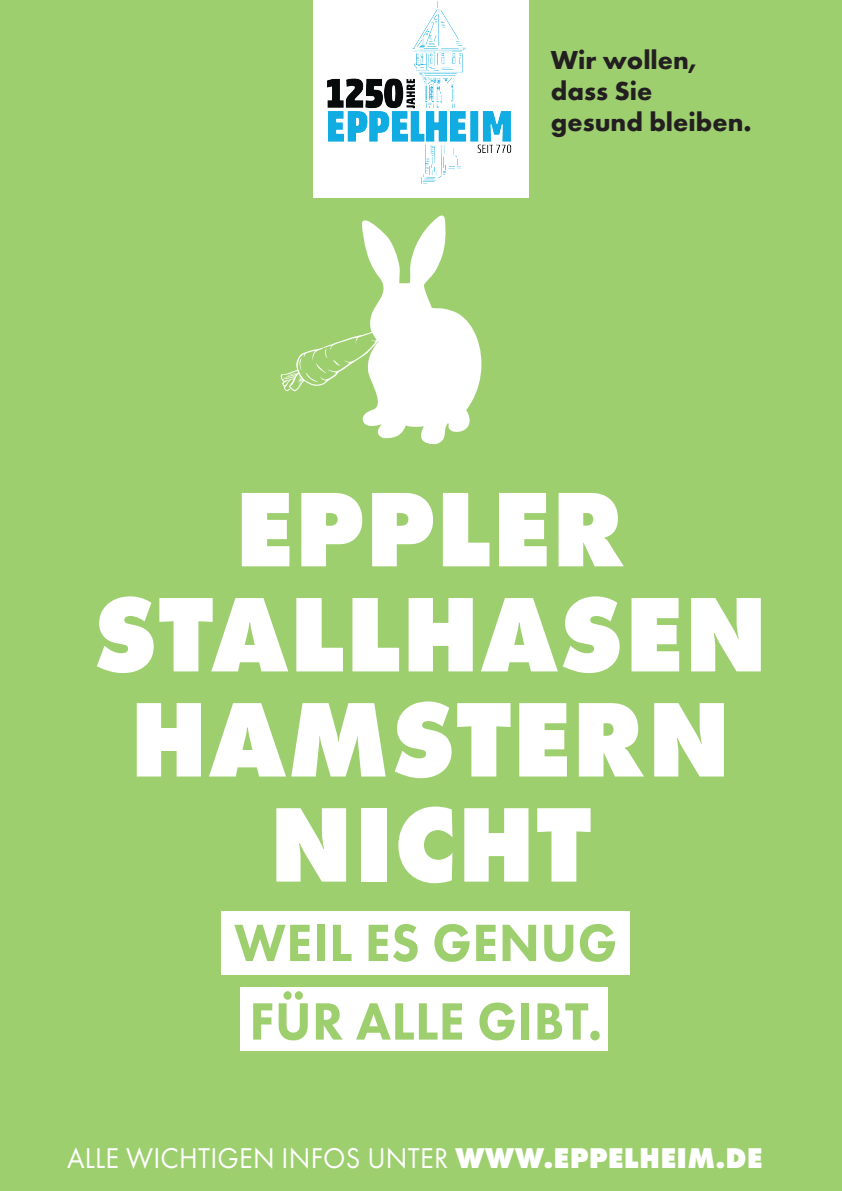
<style>
.page{position:relative;width:842px;height:1191px;background:#9ecf6f}
.page>*{position:absolute;margin:0;border:0;box-sizing:border-box;transform-origin:0 0}
.t1{font:800 110px/105px "Futura PT";letter-spacing:.01em;color:#fff;text-align:center;scale:.95 1}
.t2{font:800 54.4px/78.5px "Futura PT";letter-spacing:.01em;color:#9ecf6f;scale:.95 1}
.t3{font:29.7px "Futura PT";letter-spacing:.01em;color:#fff;scale:.95 1}
.t4{font:700 27px/31.3px "Futura PT";color:#231f20}
.s1{font-weight:800}
</style>
<div class="page">
<div style="left:221px;top:911px;width:408px;height:63px;background:#fff"></div>
<div style="left:240px;top:987px;width:368px;height:63px;background:#fff"></div>
<div style="left:313px;top:0;width:216px;height:197px;background:#fff"></div>
<img style="left:327px;top:1px;width:185px;height:182px">
<svg style="left:281px;top:215px;width:201px;height:229px"></svg>
<p class="t4" style="left:551px;top:43px;width:202px">Wir wollen, dass Sie<br>gesund bleiben.</p>
<h1 class="t1" style="left:93px;top:475px;width:712px">EPPLER<br>STALLHASEN<br>HAMSTERN<br>NICHT</h1>
<h2 class="t2" style="left:234px;top:902px;width:405px">WEIL ES GENUG<br>FÜR ALLE GIBT.</h2>
<p class="t3" style="left:67px;top:1140px;width:734px">ALLE WICHTIGEN INFOS UNTER <span class="s1">WWW.EPPELHEIM.DE</span></p>
</div>
